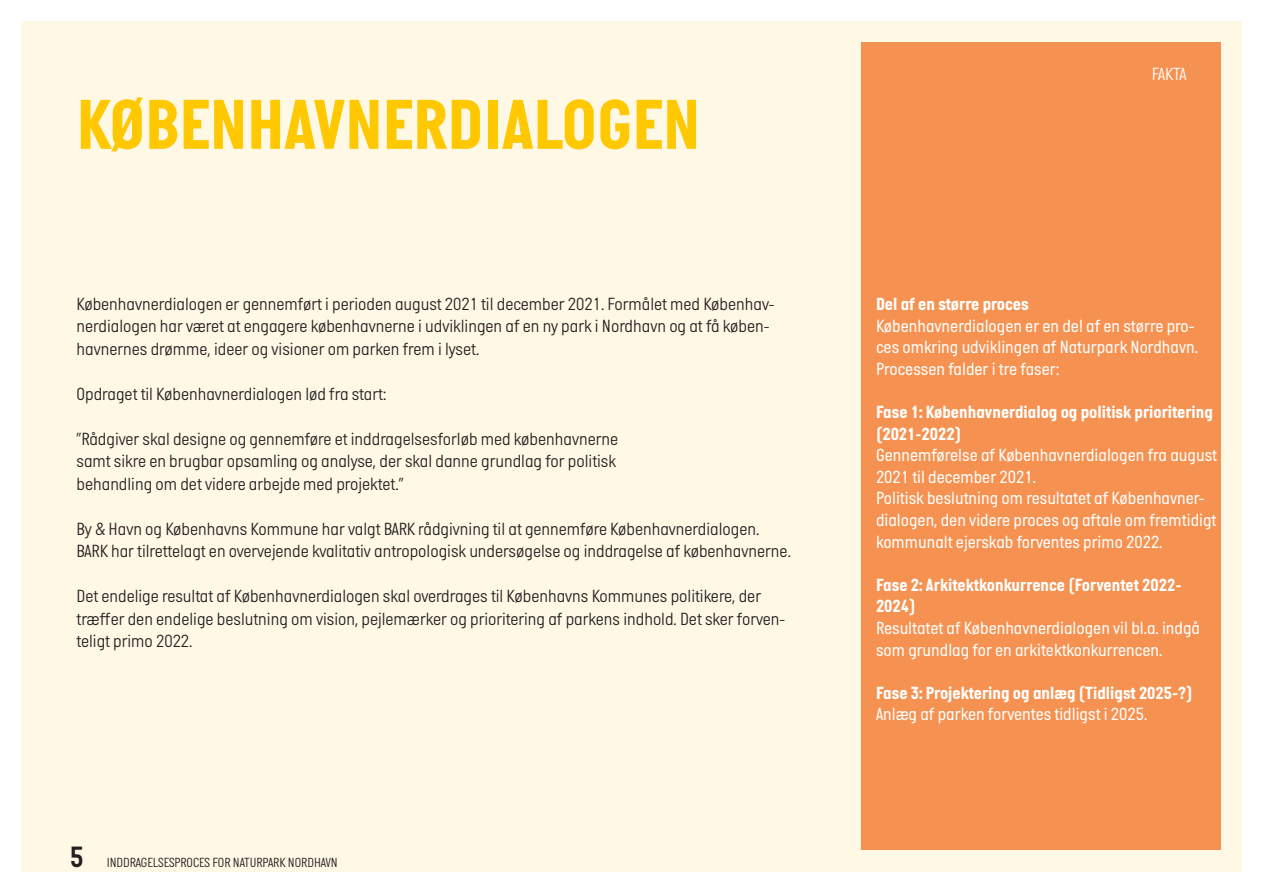
<style>
.page{position:relative;width:1263px;height:893px;background:#fff}
.page>*{position:absolute;margin:0;border:0;box-sizing:border-box;transform-origin:0 0}
.t1{font:700 72px "Italian Plate No Two";color:#ffc800}
.t2{font:30px "Italian Plate No Two D Bd";color:#231f20}
.t3{font:300 18px/22.5px "Italian Plate No Two";color:#231f20}
.t4{font:18px/21.6px "Italian Plate No Two";color:#fff}
.t5{font:700 18px/21.6px "Italian Plate No Two";color:#fff}
.t6{font:300 18px "Italian Plate No Two";letter-spacing:-.03em;color:#fff}
.t7{font:300 13.5px "Italian Plate No Two";color:#231f20}
</style>
<div class="page">
<div style="left:21px;top:21px;width:1221px;height:851px;background:#fef8e5"></div>
<div style="left:861px;top:43px;width:359px;height:807px;background:#f69251"></div>
<p class="t1" style="left:77px;top:86px;width:625px">KØBENHAVNERDIALOGEN</p>
<p class="t3" style="left:77px;top:292px;width:699px">Københavnerdialogen er gennemført i perioden august 2021 til december 2021. Formålet med Københav&shy;nerdialogen har været at engagere københavnerne i udviklingen af en ny park i Nordhavn og at få køben&shy;havnernes drømme, ideer og visioner om parken frem i lyset.</p>
<p class="t3" style="left:77px;top:382px;width:311px">Opdraget til Københavnerdialogen lød fra start:</p>
<p class="t3" style="left:77px;top:427px;width:543px">”Rådgiver skal designe og gennemføre et inddragelsesforløb med københavnerne</p>
<p class="t3" style="left:77px;top:450px;width:541px">samt sikre en brugbar opsamling og analyse, der skal danne grundlag for politisk</p>
<p class="t3" style="left:77px;top:472px;width:329px">behandling om det videre arbejde med projektet.”</p>
<p class="t3" style="left:77px;top:517px;width:716px">By &amp; Havn og Københavns Kommune har valgt BARK rådgivning til at gennemføre Københavnerdialogen.<br>BARK har tilrettelagt en overvejende kvalitativ antropologisk undersøgelse og inddragelse af københavnerne.</p>
<p class="t3" style="left:77px;top:585px;width:710px">Det endelige resultat af Københavnerdialogen skal overdrages til Københavns Kommunes politikere, der træffer den endelige beslutning om vision, pejlemærker og prioritering af parkens indhold. Det sker forven&shy;teligt primo 2022.</p>
<h2 class="t2" style="left:70px;top:841px;width:15px">5</h2>
<p class="t7" style="left:107px;top:856px;width:233px">INDDRAGELSESPROCES FOR NATURPARK NORDHAVN</p>
<p class="t6" style="left:1152px;top:64px;width:36px">FAKTA</p>
<p class="t5" style="left:876px;top:293px;width:154px">Del af en større proces</p>
<p class="t4" style="left:876px;top:315px;width:323px">Københavnerdialogen er en del af en større pro&shy;ces omkring udviklingen af Naturpark Nordhavn.<br>Processen falder i tre faser:</p>
<p class="t5" style="left:876px;top:401px;width:339px">Fase 1: Københavnerdialog og politisk prioritering (2021-2022)</p>
<p class="t4" style="left:876px;top:444px;width:343px">Gennemførelse af Københavnerdialogen fra august<br>2021 til december 2021.</p>
<p class="t4" style="left:876px;top:487px;width:342px">Politisk beslutning om resultatet af Københavner&shy;dialogen, den videre proces og aftale om fremtidigt kommunalt ejerskab forventes primo 2022.</p>
<p class="t5" style="left:876px;top:574px;width:307px">Fase 2: Arkitektkonkurrence (Forventet 2022-<br>2024)</p>
<p class="t4" style="left:876px;top:617px;width:326px">Resultatet af Københavnerdialogen vil bl.a. indgå som grundlag for en arkitektkonkurrencen.</p>
<p class="t5" style="left:876px;top:682px;width:318px">Fase 3: Projektering og anlæg (Tidligst 2025-?)</p>
<p class="t4" style="left:876px;top:703px;width:273px">Anlæg af parken forventes tidligst i 2025.</p>
</div>
